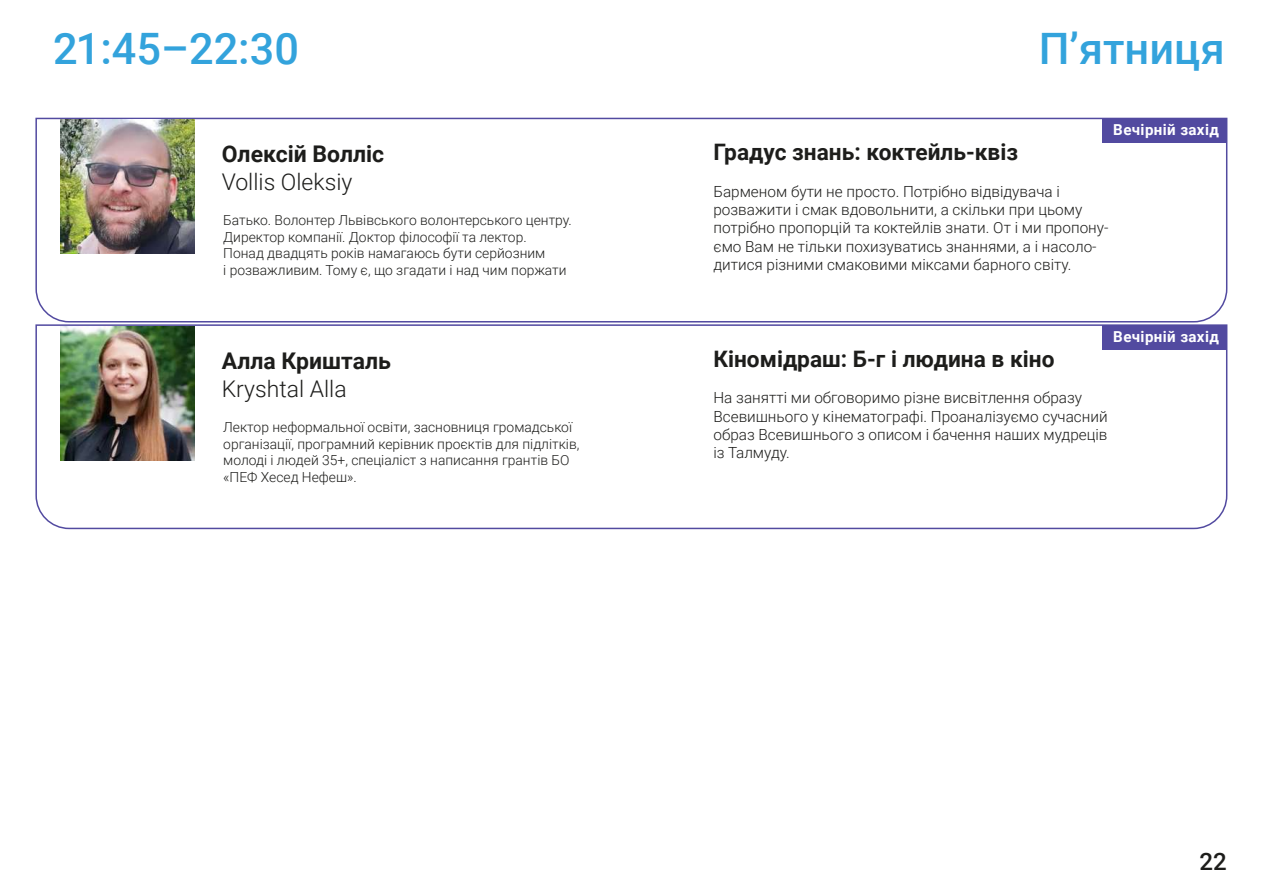
<style>
.page{position:relative;width:1263px;height:893px;background:#fff}
.page>*{position:absolute;margin:0;border:0;box-sizing:border-box;transform-origin:0 0}
.t1{font:500 43.35px "Roboto";color:#33a3dc}
.t2{font:500 24px "Roboto";color:#1d1d1b}
.t3{font:700 22.95px "Roboto";color:#1d1d1b}
.t4{font:300 22.95px "Roboto";color:#1d1d1b}
.t5{font:700 22.65px "Roboto";color:#1d1d1b}
.t6{font:300 15.3px/18.5px "Roboto";color:#1d1d1b}
.t7{font:700 15.15px "Roboto";letter-spacing:.025em;color:#fff}
.t8{font:300 13.8px/16.6px "Roboto";color:#1d1d1b}
</style>
<div class="page">
<svg style="left:35px;top:117px;width:1193px;height:206px"></svg>
<div style="left:1102px;top:118px;width:125px;height:25px;background:#524aa0"></div>
<img style="left:60px;top:120px;width:134px;height:134px">
<svg style="left:35px;top:324px;width:1193px;height:206px"></svg>
<div style="left:1102px;top:325px;width:125px;height:25px;background:#524aa0"></div>
<img style="left:60px;top:326px;width:134px;height:134px">
<h1 class="t1" style="left:53px;top:19px;width:247px">21:45–22:30</h1>
<h1 class="t1" style="left:1039px;top:19px;width:187px">П’ятниця</h1>
<h3 class="t3" style="left:222px;top:138px;width:164px">Олексій Волліс</h3>
<h3 class="t4" style="left:222px;top:166px;width:132px">Vollis Oleksiy</h3>
<p class="t8" style="left:223px;top:211px;width:350px">Батько. Волонтер Львівського волонтерського центру.<br>Директор компанії. Доктор філософії та лектор.<br>Понад двадцять років намагаюсь бути серйозним<br>і розважливим. Тому є, що згадати і над чим поржати</p>
<h3 class="t3" style="left:222px;top:345px;width:171px">Алла Кришталь</h3>
<h3 class="t4" style="left:222px;top:372px;width:126px">Kryshtal Alla</h3>
<p class="t8" style="left:223px;top:418px;width:358px">Лектор неформальної освіти, засновниця громадської організації, програмний керівник проєктів для підлітків, молоді і людей 35+, спеціаліст з написання грантів БО «ПЕФ Хесед Нефеш».</p>
<p class="t7" style="left:1113px;top:119px;width:107px">Вечірній захід</p>
<h3 class="t5" style="left:713px;top:136px;width:306px">Градус знань: коктейль-квіз</h3>
<p class="t6" style="left:713px;top:181px;width:396px">Барменом бути не просто. Потрібно відвідувача і розважити і смак вдовольнити, а скільки при цьому потрібно пропорцій та коктейлів знати. От і ми пропону&shy;ємо Вам не тільки похизуватись знаннями, а і насоло&shy;дитися різними смаковими міксами барного світу.</p>
<p class="t7" style="left:1113px;top:326px;width:107px">Вечірній захід</p>
<h3 class="t5" style="left:713px;top:343px;width:342px">Кіномідраш: Б-г і людина в кіно</h3>
<p class="t6" style="left:713px;top:388px;width:396px">На занятті ми обговоримо різне висвітлення образу Всевишнього у кінематографі. Проаналізуємо сучасний образ Всевишнього з описом і бачення наших мудреців із Талмуду.</p>
<h2 class="t2" style="left:1199px;top:845px;width:29px">22</h2>
</div>
